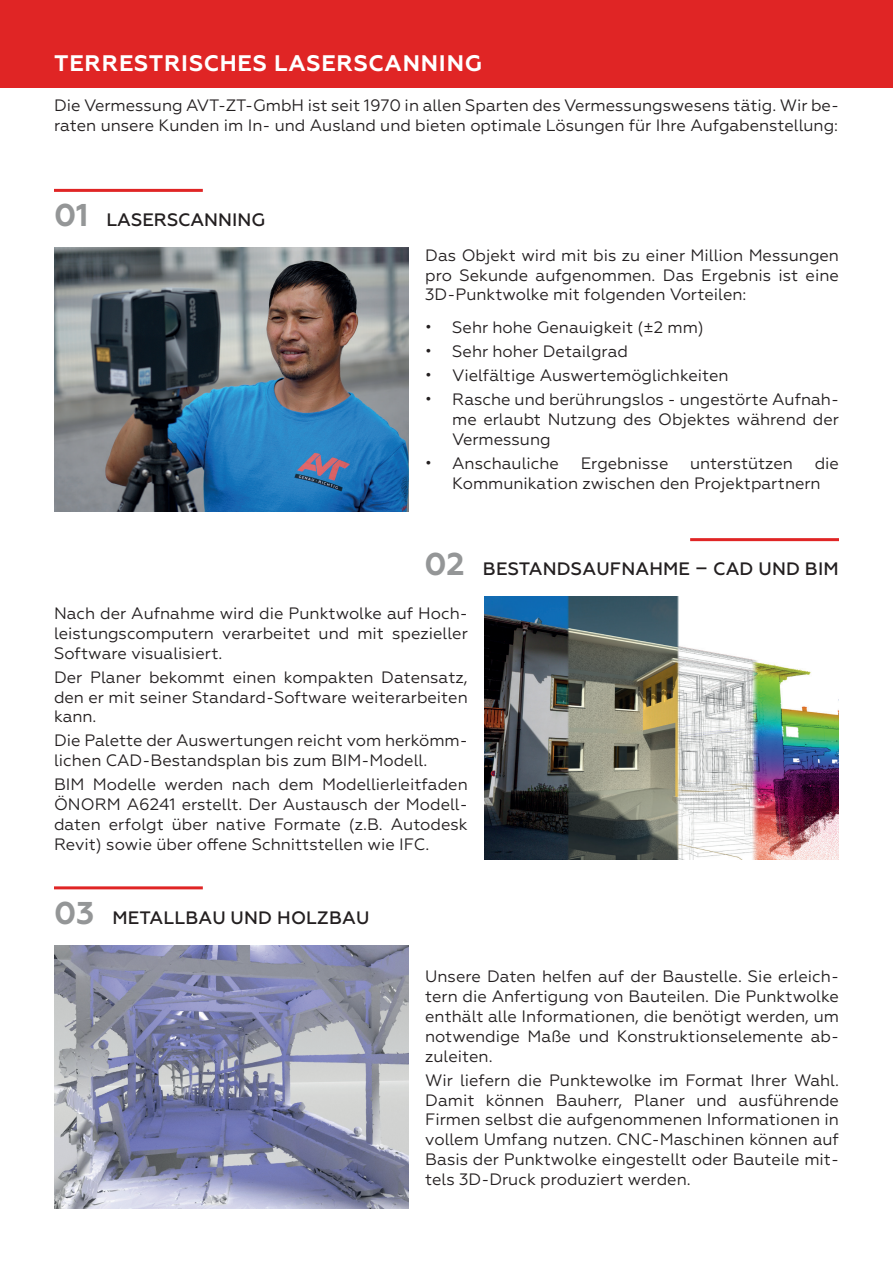
<style>
.page{position:relative;width:893px;height:1263px;background:#fff}
.page>*{position:absolute;margin:0;border:0;box-sizing:border-box;transform-origin:0 0}
.t1{font:700 22.5px "Geometria";letter-spacing:.035em;color:#fff}
.t2{font:500 18px "Geometria";letter-spacing:.01em;color:#231f20}
.t3{font:16.5px/19.8px "Geometria";color:#231f20;text-align:justify}
.s1{font-weight:700;font-size:31.5px;color:#949697}
</style>
<div class="page">
<div style="left:0;top:0;width:893px;height:88px;background:#e02525"></div>
<img style="left:54px;top:248px;width:354px;height:264px">
<img style="left:54px;top:945px;width:354px;height:264px">
<img style="left:485px;top:596px;width:354px;height:264px">
<hr style="left:54px;top:189px;width:149px;height:3px;background:#e02525">
<hr style="left:54px;top:886px;width:149px;height:3px;background:#e02525">
<hr style="left:690px;top:538px;width:149px;height:3px;background:#e02525">
<h1 class="t1" style="left:54px;top:50px;width:429px">TERRESTRISCHES LASERSCANNING</h1>
<p class="t3" style="left:54px;top:95px;width:786px">Die Vermessung AVT-ZT-GmbH ist seit 1970 in allen Sparten des Vermessungswesens tätig. Wir be&shy;raten unsere Kunden im In- und Ausland und bieten optimale Lösungen für Ihre Aufgabenstellung:</p>
<p class="t2" style="left:54px;top:209px;width:213px"><span class="s1">01</span> LASERSCANNING</p>
<p class="t3" style="left:425px;top:245px;width:415px">Das Objekt wird mit bis zu einer Million Messungen pro Sekunde aufgenommen. Das Ergebnis ist eine 3D-Punktwolke mit folgenden Vorteilen:</p>
<p class="t3" style="left:425px;top:317px;width:280px">• Sehr hohe Genauigkeit (±2 mm)</p>
<p class="t3" style="left:425px;top:341px;width:204px">• Sehr hoher Detailgrad</p>
<p class="t3" style="left:425px;top:365px;width:305px">• Vielfältige Auswertemöglichkeiten</p>
<p class="t3" style="left:452px;top:389px;width:388px;text-indent:-27px">• Rasche und berührungslos - ungestörte Aufnah&shy;me erlaubt Nutzung des Objektes während der Vermessung</p>
<p class="t3" style="left:425px;top:453px;width:135px">• Anschauliche</p>
<p class="t3" style="left:581px;top:453px;width:89px">Ergebnisse</p>
<p class="t3" style="left:690px;top:453px;width:104px">unterstützen</p>
<p class="t3" style="left:452px;top:453px;width:388px;text-indent:362px">die<br>Kommunikation zwischen den Projektpartnern</p>
<p class="t2" style="left:424px;top:559px;width:416px"><span class="s1">02</span> BESTANDSAUFNAHME – CAD UND BIM</p>
<p class="t3" style="left:54px;top:603px;width:415px">Nach der Aufnahme wird die Punktwolke auf Hoch&shy;leistungscomputern verarbeitet und mit spezieller Software visualisiert.</p>
<p class="t3" style="left:54px;top:667px;width:415px">Der Planer bekommt einen kompakten Datensatz, den er mit seiner Standard-Software weiterarbeiten kann.</p>
<p class="t3" style="left:54px;top:731px;width:415px">Die Palette der Auswertungen reicht vom herkömm&shy;lichen CAD-Bestandsplan bis zum BIM-Modell.</p>
<p class="t3" style="left:54px;top:775px;width:415px">BIM Modelle werden nach dem Modellierleitfaden ÖNORM A6241 erstellt. Der Austausch der Modell&shy;daten erfolgt über native Formate (z.B. Autodesk Revit) sowie über offene Schnittstellen wie IFC.</p>
<p class="t2" style="left:54px;top:907px;width:317px"><span class="s1">03</span> METALLBAU UND HOLZBAU</p>
<p class="t3" style="left:425px;top:967px;width:415px">Unsere Daten helfen auf der Baustelle. Sie erleich&shy;tern die Anfertigung von Bauteilen. Die Punktwolke enthält alle Informationen, die benötigt werden, um notwendige Maße und Konstruktionselemente ab&shy;zuleiten.</p>
<p class="t3" style="left:425px;top:1070px;width:415px">Wir liefern die Punktewolke im Format Ihrer Wahl.<br>Damit können Bauherr, Planer und ausführende Firmen selbst die aufgenommenen Informationen in vollem Umfang nutzen. CNC-Maschinen können auf Basis der Punktwolke eingestellt oder Bauteile mit&shy;tels 3D-Druck produziert werden.</p>
</div>
